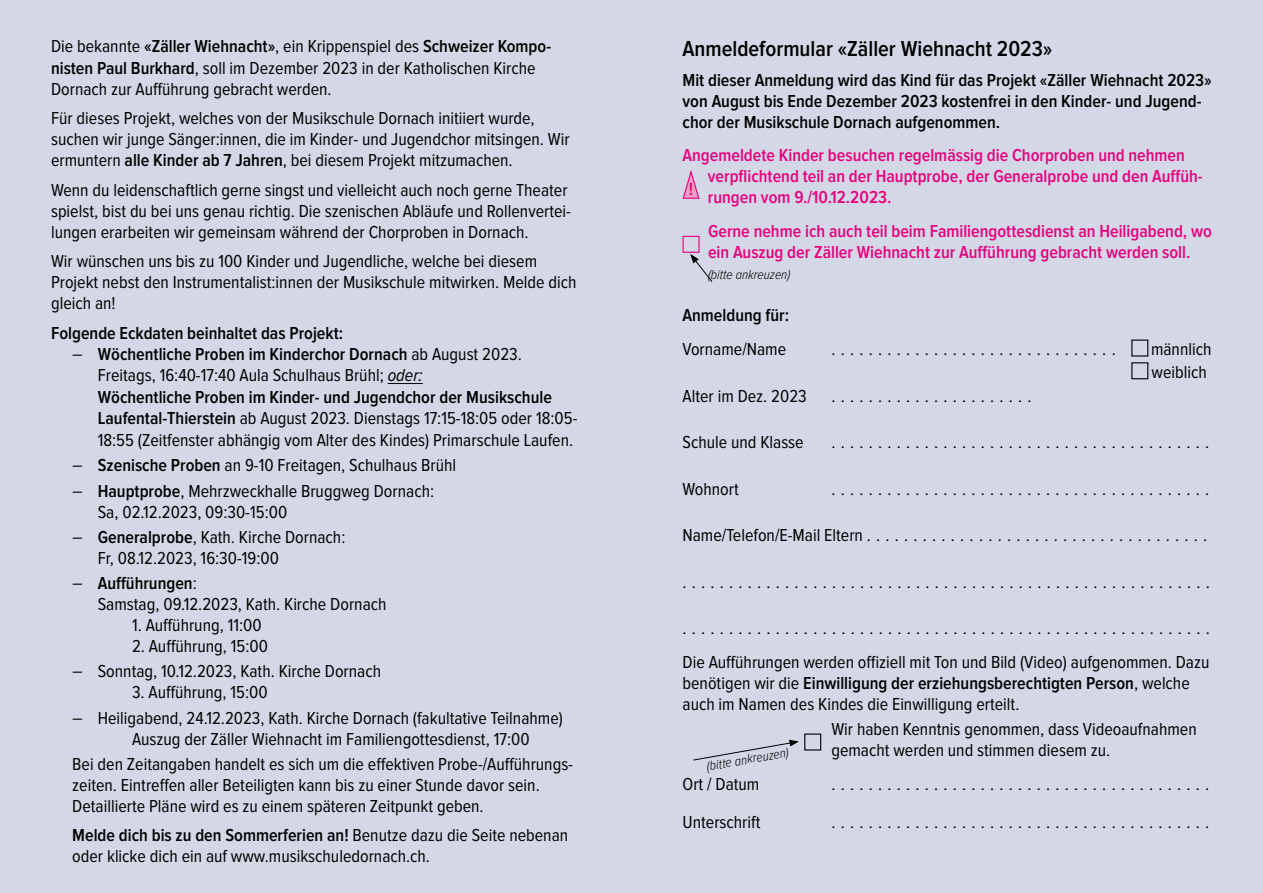
<style>
.page{position:relative;width:1263px;height:893px;background:#d4d7e6}
.page>*{position:absolute;margin:0;border:0;box-sizing:border-box;transform-origin:0 0}
.t1{font:600 22.5px "Proxima Nova Cond";color:#000}
.t2{font:18px/21px "Proxima Nova Cond";color:#000}
.t3{font:600 18px/21px "Proxima Nova Cond";color:#000}
.t4{font:600 18px/21px "Proxima Nova Cond";color:#e6007d}
.t5{font:italic 300 13.5px "Proxima Nova Cond";color:#000}
.s1{font-weight:600}
.s2{font-family:"Myriad Pro";font-weight:400}
.s3{font-weight:400}
.s4{font-style:italic}
.s5{font-family:"Myriad Pro"}
</style>
<div class="page">
<hr style="left:388px;top:383px;width:35px;height:1px;background:#000">
<div style="left:682px;top:236px;width:17px;height:17px;border:1px solid #e6007d"></div>
<svg style="left:682px;top:170px;width:18px;height:29px"></svg>
<div style="left:804px;top:733px;width:17px;height:17px;border:1px solid #000"></div>
<svg style="left:690px;top:254px;width:23px;height:28px"></svg>
<svg style="left:693px;top:740px;width:106px;height:21px"></svg>
<p class="t2" style="left:51px;top:37px;width:502px">Die bekannte <span class="s1">«Zäller Wiehnacht»</span>, ein Krippenspiel des <span class="s1">Schweizer Kompo&shy;nisten Paul Burkhard</span>, soll im Dezember 2023 in der Katholischen Kirche<br>Dornach zur Aufführung gebracht werden.</p>
<p class="t2" style="left:51px;top:108px;width:520px">Für dieses Projekt, welches von der Musikschule Dornach initiiert wurde, suchen wir junge Sänger:innen, die im Kinder- und Jugendchor mitsingen. Wir ermuntern <span class="s1">alle Kinder ab 7 Jahren</span>, bei diesem Projekt mitzumachen.</p>
<p class="t2" style="left:51px;top:180px;width:521px">Wenn du leidenschaftlich gerne singst und vielleicht auch noch gerne Theater spielst, bist du bei uns genau richtig. Die szenischen Abläufe und Rollenvertei&shy;lungen erarbeiten wir gemeinsam während der Chorproben in Dornach.</p>
<p class="t2" style="left:51px;top:251px;width:527px">Wir wünschen uns bis zu 100 Kinder und Jugendliche, welche bei diesem<br>Projekt nebst den Instrumentalist:innen der Musikschule mitwirken. Melde dich gleich an!</p>
<p class="t3" style="left:51px;top:323px;width:294px">Folgende Eckdaten beinhaltet das Projekt:</p>
<p class="t3" style="left:72px;top:344px;width:451px"><span class="s2">−</span> Wöchentliche Proben im Kinderchor Dornach <span class="s3">ab August 2023.</span></p>
<p class="t2" style="left:98px;top:365px;width:326px">Freitags, 16:40-17:40 Aula Schulhaus Brühl; <span class="s4">oder:</span></p>
<p class="t3" style="left:98px;top:387px;width:456px">Wöchentliche Proben im Kinder- und Jugendchor der Musikschule</p>
<p class="t2" style="left:98px;top:409px;width:481px"><span class="s1">Laufental-Thierstein</span> ab August 2023. Dienstags 17:15-18:05 oder 18:05-</p>
<p class="t2" style="left:98px;top:430px;width:477px">18:55 (Zeitfenster abhängig vom Alter des Kindes) Primarschule Laufen.</p>
<p class="t2" style="left:72px;top:453px;width:385px;line-height:25.2px"><span class="s5">−</span> <span class="s1">Szenische Proben</span> an 9-10 Freitagen, Schulhaus Brühl <span class="s5">−</span> <span class="s1">Hauptprobe</span>, Mehrzweckhalle Bruggweg Dornach:</p>
<p class="t2" style="left:72px;top:500px;width:275px;line-height:25.2px;text-indent:26px">Sa, 02.12.2023, 09:30-15:00<br><span class="s5">−</span> <span class="s1">Generalprobe</span>, Kath. Kirche Dornach:</p>
<p class="t2" style="left:72px;top:546px;width:208px;line-height:25.2px;text-indent:26px">Fr, 08.12.2023, 16:30-19:00 <span class="s5">−</span> <span class="s1">Aufführungen</span>:</p>
<p class="t2" style="left:98px;top:594px;width:290px">Samstag, 09.12.2023, Kath. Kirche Dornach</p>
<p class="t2" style="left:132px;top:615px;width:131px">1. Aufführung, 11:00</p>
<p class="t2" style="left:72px;top:634px;width:310px;line-height:25.2px;text-indent:60px">2. Aufführung, 15:00<br><span class="s5">−</span> Sonntag, 10.12.2023, Kath. Kirche Dornach</p>
<p class="t2" style="left:72px;top:680px;width:492px;line-height:25.2px;text-indent:60px">3. Aufführung, 15:00<br><span class="s5">−</span> Heiligabend, 24.12.2023, Kath. Kirche Dornach (fakultative Teilnahme)</p>
<p class="t2" style="left:72px;top:727px;width:502px;line-height:25.2px;text-indent:60px">Auszug der Zäller Wiehnacht im Familiengottesdienst, 17:00<br>Bei den Zeitangaben handelt es sich um die effektiven Probe-/Aufführungs-</p>
<p class="t2" style="left:72px;top:775px;width:469px">zeiten. Eintreffen aller Beteiligten kann bis zu einer Stunde davor sein.<br>Detaillierte Pläne wird es zu einem späteren Zeitpunkt geben.</p>
<p class="t2" style="left:72px;top:826px;width:497px"><span class="s1">Melde dich bis zu den Sommerferien an!</span> Benutze dazu die Seite nebenan oder klicke dich ein auf www.musikschuledornach.ch.</p>
<p class="t1" style="left:682px;top:38px;width:371px">Anmeldeformular «Zäller Wiehnacht 2023»</p>
<p class="t3" style="left:682px;top:70px;width:531px">Mit dieser Anmeldung wird das Kind für das Projekt «Zäller Wiehnacht 2023» von August bis Ende Dezember 2023 kostenfrei in den Kinder- und Jugend&shy;chor der Musikschule Dornach aufgenommen.</p>
<p class="t4" style="left:708px;top:146px;width:496px;text-indent:-25px">Angemeldete Kinder besuchen regelmässig die Chorproben und nehmen verpflichtend teil an der Hauptprobe, der Generalprobe und den Auffüh&shy;rungen vom 9./10.12.2023.</p>
<p class="t4" style="left:708px;top:221px;width:505px">Gerne nehme ich auch teil beim Familiengottesdienst an Heiligabend, wo ein Auszug der Zäller Wiehnacht zur Aufführung gebracht werden soll.</p>
<p class="t5" style="left:708px;top:268px;width:84px">(bitte ankreuzen)</p>
<p class="t3" style="left:682px;top:306px;width:108px">Anmeldung für:</p>
<p class="t2" style="left:682px;top:339px;width:105px">Vorname/Name</p>
<p class="t2" style="left:831px;top:339px;width:286px">...............................</p>
<p class="t2" style="left:682px;top:386px;width:126px">Alter im Dez. 2023</p>
<p class="t2" style="left:831px;top:386px;width:202px">......................</p>
<p class="t2" style="left:682px;top:432px;width:123px">Schule und Klasse</p>
<p class="t2" style="left:831px;top:432px;width:379px">.........................................</p>
<p class="t2" style="left:682px;top:479px;width:58px">Wohnort</p>
<p class="t2" style="left:831px;top:479px;width:379px">.........................................</p>
<p class="t2" style="left:682px;top:525px;width:526px">Name/Telefon/E-Mail Eltern .....................................</p>
<p class="t4" style="left:689px;top:179px;width:6px">!</p>
<p class="t2" style="left:1151px;top:338px;width:62px;line-height:22.6px">männlich weiblich</p>
<p class="t2" style="left:682px;top:572px;width:529px">.........................................................</p>
<p class="t2" style="left:682px;top:612px;width:529px;line-height:33.8px">.........................................................<br>Die Aufführungen werden offiziell mit Ton und Bild (Video) aufgenommen. Dazu</p>
<p class="t2" style="left:682px;top:673px;width:509px">benötigen wir die <span class="s1">Einwilligung der erziehungsberechtigten Person</span>, welche auch im Namen des Kindes die Einwilligung erteilt.</p>
<p class="t2" style="left:831px;top:719px;width:367px">Wir haben Kenntnis genommen, dass Videoaufnahmen gemacht werden und stimmen diesem zu.</p>
<p class="t2" style="left:682px;top:774px;width:78px">Ort / Datum</p>
<p class="t2" style="left:831px;top:774px;width:379px">.........................................</p>
<p class="t2" style="left:682px;top:812px;width:79px">Unterschrift</p>
<p class="t2" style="left:831px;top:812px;width:379px">.........................................</p>
<p class="t5" style="left:706px;top:760px;width:84px;rotate:-10deg">(bitte ankreuzen)</p>
</div>
